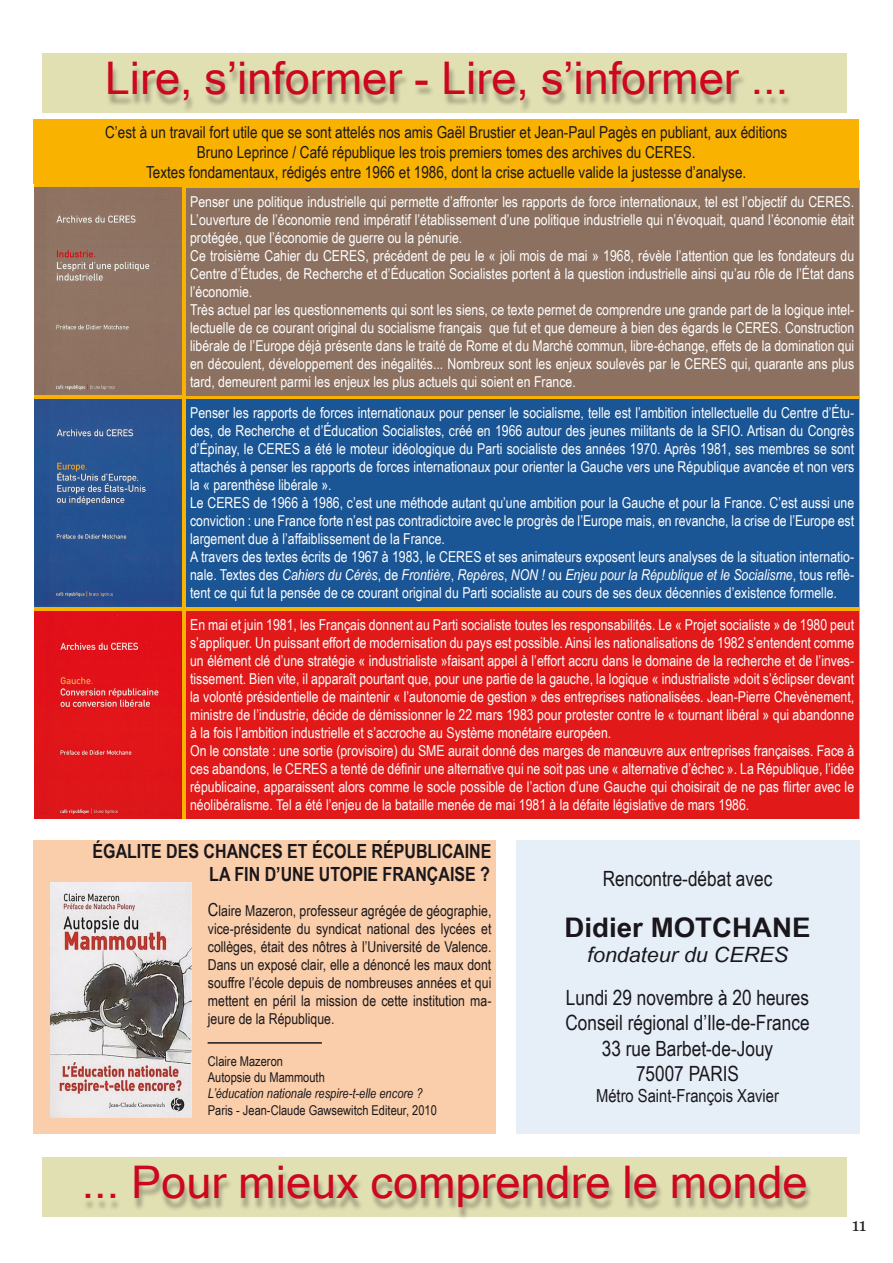
<style>
.page{position:relative;width:893px;height:1263px;background:#fff}
.page>*{position:absolute;margin:0;border:0;box-sizing:border-box;transform-origin:0 0}
.t1{font:45px "Microsoft Sans Serif";color:#cd071e}
.t2{font:700 27px "Arial Narrow";color:#1a171c;scale:1.25 1}
.t3{font:21px/25.2px "Arial Narrow";color:#1a171c;text-align:center}
.t4{font:italic 21px "Arial Narrow";color:#1a171c;scale:1.25 1}
.t5{font:700 19.5px/23.4px "Arial Narrow";color:#1a171c;text-align:right}
.t6{font:18px "Arial Narrow";color:#1a171c}
.t7{font:18px "Georgia";color:#1a171c}
.t8{font:16.5px/19.8px "Arial Narrow";color:#1a171c;text-align:center}
.t9{font:15px/18px "Arial Narrow";color:#fff}
.t10{font:15px/18px "Arial Narrow";color:#1a171c;text-align:justify}
.t11{font:13.5px/16.2px "Arial Narrow";color:#1a171c}
.t12{font:italic 13.5px "Arial Narrow";color:#1a171c}
.s1{font-style:italic}
.s2{font-size:18px}
</style>
<div class="page">
<div style="left:42px;top:53px;width:805px;height:59px;background:#e1e0b2"></div>
<div style="left:106px;top:66px;width:787px;height:64px;background:#1a171c;opacity:.35"></div>
<div style="left:42px;top:1157px;width:805px;height:59px;background:#e1e0b2"></div>
<div style="left:84px;top:1170px;width:809px;height:66px;background:#1a171c;opacity:.35"></div>
<div style="left:34px;top:180px;width:825px;height:638px;background:#f9b200"></div>
<div style="left:33px;top:120px;width:826px;height:64px;background:#f9b200"></div>
<div style="left:186px;top:399px;width:672px;height:207px;background:#1a5595"></div>
<img style="left:34px;top:399px;width:147px;height:206px">
<img style="left:34px;top:611px;width:148px;height:207px">
<div style="left:34px;top:188px;width:148px;height:207px;background:#8e7262"></div>
<div style="left:186px;top:188px;width:672px;height:207px;background:#8c7060"></div>
<div style="left:186px;top:611px;width:672px;height:207px;background:#e11919"></div>
<div style="left:516px;top:840px;width:343px;height:294px;background:#e6eff8"></div>
<div style="left:33px;top:840px;width:463px;height:294px;background:#faceaa"></div>
<img style="left:50px;top:882px;width:142px;height:235px">
<hr style="left:208px;top:1042px;width:114px;height:2px;background:#1a171c">
<h1 class="t1" style="left:105px;top:53px;width:685px">Lire, s’informer - Lire, s’informer ...</h1>
<p class="t8" style="left:105px;top:122px;width:684px">C’est à un travail fort utile que se sont attelés nos amis Gaël Brustier et Jean-Paul Pagès en publiant, aux éditions<br>Bruno Leprince / Café république les trois premiers tomes des archives du CERES.<br>Textes fondamentaux, rédigés entre 1966 et 1986, dont la crise actuelle valide la justesse d’analyse.</p>
<p class="t9" style="left:190px;top:192px;width:666px">Penser une politique industrielle qui permette d’affronter les rapports de force internationaux, tel est l’objectif du CERES.<br>L’ouverture de l’économie rend impératif l’établissement d’une politique industrielle qui n’évoquait, quand l’économie était protégée, que l’économie de guerre ou la pénurie.<br>Ce troisième Cahier du CERES, précédent de peu le « joli mois de mai » 1968, révèle l’attention que les fondateurs du Centre d’Études, de Recherche et d’Éducation Socialistes portent à la question industrielle ainsi qu’au rôle de l’État dans l’économie.<br>Très actuel par les questionnements qui sont les siens, ce texte permet de comprendre une grande part de la logique intel&shy;lectuelle de ce courant original du socialisme français que fut et que demeure à bien des égards le CERES. Construction libérale de l’Europe déjà présente dans le traité de Rome et du Marché commun, libre-échange, effets de la domination qui en découlent, développement des inégalités... Nombreux sont les enjeux soulevés par le CERES qui, quarante ans plus tard, demeurent parmi les enjeux les plus actuels qui soient en France.</p>
<p class="t9" style="left:190px;top:403px;width:666px">Penser les rapports de forces internationaux pour penser le socialisme, telle est l’ambition intellectuelle du Centre d’Étu&shy;des, de Recherche et d’Éducation Socialistes, créé en 1966 autour des jeunes militants de la SFIO. Artisan du Congrès d’Épinay, le CERES a été le moteur idéologique du Parti socialiste des années 1970. Après 1981, ses membres se sont attachés à penser les rapports de forces internationaux pour orienter la Gauche vers une République avancée et non vers la « parenthèse libérale ».<br>Le CERES de 1966 à 1986, c’est une méthode autant qu’une ambition pour la Gauche et pour la France. C’est aussi une conviction : une France forte n’est pas contradictoire avec le progrès de l’Europe mais, en revanche, la crise de l’Europe est largement due à l’affaiblissement de la France.<br>A travers des textes écrits de 1967 à 1983, le CERES et ses animateurs exposent leurs analyses de la situation internatio&shy;nale. Textes des <span class="s1">Cahiers du Cérès</span>, de <span class="s1">Frontière</span>, <span class="s1">Repères</span>, <span class="s1">NON !</span> ou <span class="s1">Enjeu pour la République et le Socialisme</span>, tous reflè&shy;tent ce qui fut la pensée de ce courant original du Parti socialiste au cours de ses deux décennies d’existence formelle.</p>
<p class="t9" style="left:190px;top:615px;width:666px">En mai et juin 1981, les Français donnent au Parti socialiste toutes les responsabilités. Le « Projet socialiste » de 1980 peut s’appliquer. Un puissant effort de modernisation du pays est possible. Ainsi les nationalisations de 1982 s’entendent comme un élément clé d’une stratégie « industrialiste »faisant appel à l’effort accru dans le domaine de la recherche et de l’inves&shy;tissement. Bien vite, il apparaît pourtant que, pour une partie de la gauche, la logique « industrialiste »doit s’éclipser devant la volonté présidentielle de maintenir « l’autonomie de gestion » des entreprises nationalisées. Jean-Pierre Chevènement, ministre de l’industrie, décide de démissionner le 22 mars 1983 pour protester contre le « tournant libéral » qui abandonne à la fois l’ambition industrielle et s’accroche au Système monétaire européen.<br>On le constate : une sortie (provisoire) du SME aurait donné des marges de manœuvre aux entreprises françaises. Face à ces abandons, le CERES a tenté de définir une alternative qui ne soit pas une « alternative d’échec ». La République, l’idée républicaine, apparaissent alors comme le socle possible de l’action d’une Gauche qui choisirait de ne pas flirter avec le néolibéralisme. Tel a été l’enjeu de la bataille menée de mai 1981 à la défaite législative de mars 1986.</p>
<h3 class="t5" style="left:93px;top:838px;width:400px">ÉGALITE DES CHANCES ET ÉCOLE RÉPUBLICAINE<br>LA FIN D’UNE UTOPIE FRANÇAISE ?</h3>
<p class="t10" style="left:208px;top:901px;width:285px"><span class="s2">C</span>laire Mazeron, professeur agrégée de géographie, vice-présidente du syndicat national des lycées et collèges, était des nôtres à l’Université de Valence.<br>Dans un exposé clair, elle a dénoncé les maux dont souffre l’école depuis de nombreuses années et qui mettent en péril la mission de cette institution ma&shy;jeure de la République.</p>
<p class="t11" style="left:208px;top:1052px;width:118px">Claire Mazeron<br>Autopsie du Mammouth</p>
<p class="t12" style="left:208px;top:1084px;width:216px">L’éducation nationale respire-t-elle encore ?</p>
<p class="t11" style="left:208px;top:1101px;width:230px">Paris - Jean-Claude Gawsewitch Editeur, 2010</p>
<h3 class="t3" style="left:603px;top:866px;width:171px">Rencontre-débat avec</h3>
<h2 class="t2" style="left:565px;top:907px;width:198px">Didier MOTCHANE</h2>
<h3 class="t4" style="left:587px;top:940px;width:162px">fondateur du CERES</h3>
<h3 class="t3" style="left:565px;top:984px;width:246px">Lundi 29 novembre à 20 heures<br>Conseil régional d’Ile-de-France<br>33 rue Barbet-de-Jouy<br>75007 PARIS</h3>
<p class="t6" style="left:596px;top:1083px;width:184px">Métro Saint-François Xavier</p>
<h1 class="t1" style="left:82px;top:1157px;width:727px">... Pour mieux comprendre le monde</h1>
<p class="t7" style="left:851px;top:1215px;width:17px">11</p>
</div>
